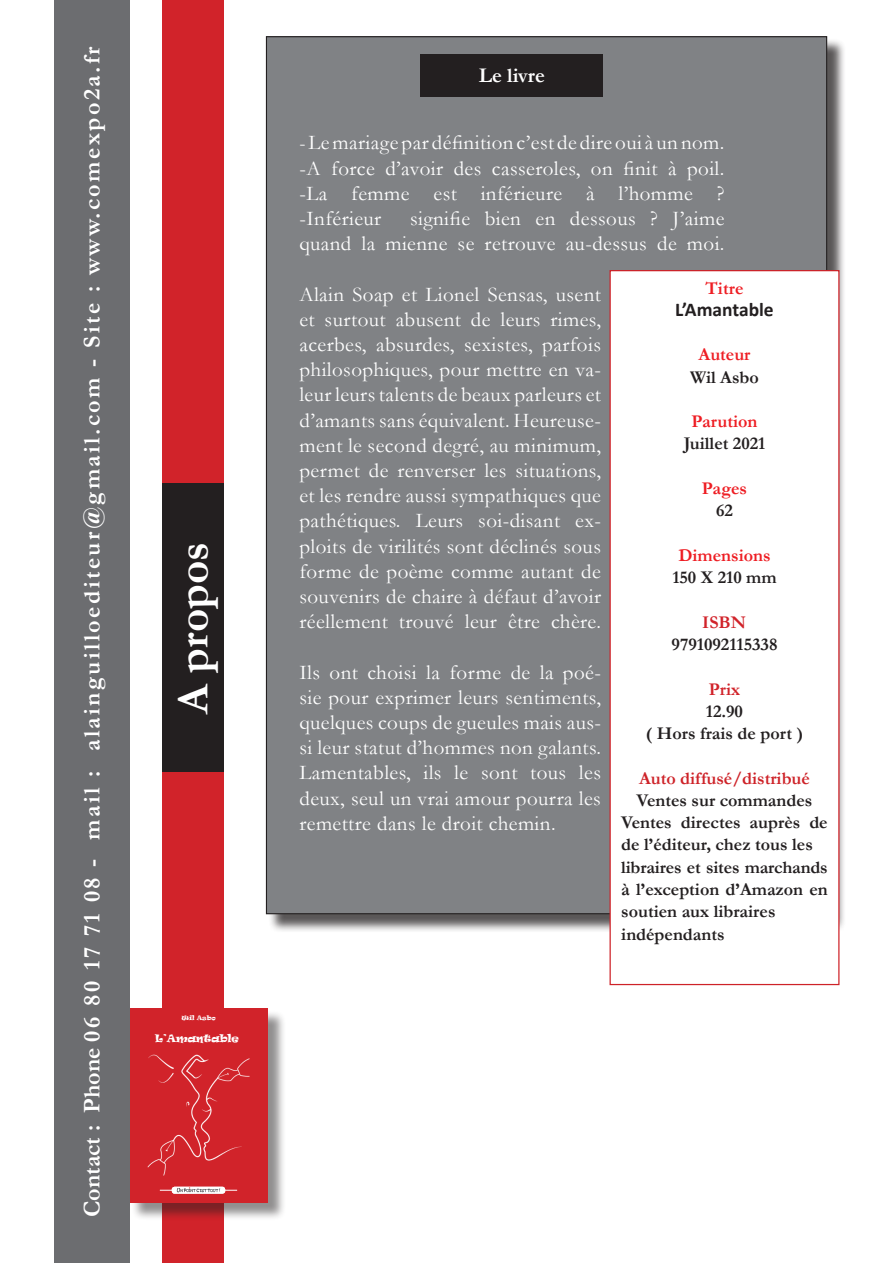
<style>
.page{position:relative;width:893px;height:1263px;background:#fff}
.page>*{position:absolute;margin:0;border:0;box-sizing:border-box;transform-origin:0 0}
.t1{font:700 45px "Garamond";color:#fff}
.t2{font:700 24px "Garamond";letter-spacing:.1em;color:#fff}
.t3{font:21px/25.2px "Garamond";letter-spacing:.02em;color:#fff;text-align:justify}
.t4{font:700 21px "Garamond";color:#fff}
.t5{font:700 19.5px "Calibri";color:#231f20}
.t6{font:700 18px/22.2px "Garamond";color:#231f20;text-align:center}
.t7{font:700 18px "Garamond";color:#ee1d23}
.t8{font:700 18px "Garamond";color:#ce2228}
.t9{font:700 18px "Garamond";color:#d1232a}
.t10{font:9.9px "Ravie";color:#fff}
.t11{font:6px "Ravie";color:#fff}
.s1{font-size:19.5px}
</style>
<div class="page">
<div style="left:162px;top:0;width:61px;height:1263px;background:#d1232a"></div>
<div style="left:162px;top:484px;width:61px;height:288px;background:#231f20"></div>
<div style="left:268px;top:38px;width:578px;height:895px;background:#231f20;opacity:.75"></div>
<div style="left:266px;top:37px;width:561px;height:877px;background:#808285"></div>
<div style="left:421px;top:54px;width:182px;height:43px;background:#231f20"></div>
<div style="left:131px;top:1010px;width:155px;height:211px;background:#231f20;opacity:.5"></div>
<div style="left:129px;top:1008px;width:139px;height:194px;background:#d1232a"></div>
<img style="left:148px;top:1054px;width:101px;height:121px">
<hr style="left:160px;top:1190px;width:77px;height:1px;background:#fff">
<img style="left:172px;top:1187px;width:53px;height:7px">
<div style="left:54px;top:0;width:75px;height:1263px;background:#6c6d70"></div>
<div style="left:610px;top:271px;width:229px;height:713px;background:#fff"></div>
<div style="left:609px;top:270px;width:230px;height:715px;border:1px solid #ce2228"></div>
<p class="t2" style="left:75px;top:1217px;width:1172px;rotate:-90deg">Contact : Phone 06 80 17 71 08 - mail : alainguilloediteur@gmail.com - Site : www.comexpo2a.fr</p>
<h1 class="t1" style="left:163px;top:714px;width:174px;rotate:-90deg">A propos</h1>
<p class="t11" style="left:181px;top:1013px;width:36px">Wil Asbo</p>
<p class="t10" style="left:155px;top:1031px;width:85px">L’Amantable</p>
<p class="t4" style="left:479px;top:61px;width:68px">Le livre</p>
<p class="t3" style="left:299px;top:130px;width:427px"><span class="s1">-</span> Le mariage par définition c’est de dire oui à un nom. -A force d’avoir des casseroles, on finit à poil. -La femme est inférieure à l’homme ? -Inférieur</p>
<p class="t3" style="left:299px;top:205px;width:427px;text-align:right">signifie bien en dessous ? J’aime<br>quand la mienne se retrouve au-dessus de moi.</p>
<p class="t3" style="left:299px;top:281px;width:303px">Alain Soap et Lionel Sensas, usent et surtout abusent de leurs rimes, acerbes, absurdes, sexistes, parfois philosophiques, pour mettre en va&shy;leur leurs talents de beaux parleurs et d’amants sans équivalent. Heureuse&shy;ment le second degré, au minimum, permet de renverser les situations, et les rendre aussi sympathiques que pathétiques. Leurs soi-disant ex&shy;ploits de virilités sont déclinés sous forme de poème comme autant de souvenirs de chaire à défaut d’avoir réellement trouvé leur être chère.</p>
<p class="t3" style="left:299px;top:659px;width:303px">Ils ont choisi la forme de la poé&shy;sie pour exprimer leurs sentiments, quelques coups de gueules mais aus&shy;si leur statut d’hommes non galants.<br>Lamentables, ils le sont tous les deux, seul un vrai amour pourra les remettre dans le droit chemin.</p>
<p class="t7" style="left:706px;top:276px;width:39px">Titre</p>
<p class="t5" style="left:675px;top:296px;width:100px">L’Amantable</p>
<p class="t7" style="left:698px;top:342px;width:53px">Auteur</p>
<p class="t6" style="left:690px;top:366px;width:70px">Wil Asbo</p>
<p class="t7" style="left:692px;top:409px;width:67px">Parution</p>
<p class="t6" style="left:684px;top:433px;width:83px">Juillet 2021</p>
<p class="t7" style="left:702px;top:476px;width:47px">Pages</p>
<p class="t6" style="left:716px;top:500px;width:18px">62</p>
<p class="t7" style="left:678px;top:543px;width:94px">Dimensions</p>
<p class="t6" style="left:672px;top:566px;width:106px">150 X 210 mm</p>
<p class="t9" style="left:702px;top:610px;width:45px">ISBN</p>
<p class="t6" style="left:672px;top:633px;width:107px">9791092115338</p>
<p class="t9" style="left:709px;top:677px;width:33px">Prix</p>
<p class="t6" style="left:646px;top:700px;width:159px">12.90<br>( Hors frais de port )</p>
<p class="t8" style="left:639px;top:766px;width:172px">Auto diffusé/distribué</p>
<p class="t6" style="left:621px;top:789px;width:208px;text-align:left;text-indent:15px">Ventes sur commandes<br>Ventes directes auprès de de l’éditeur, chez tous les libraires et sites marchands à l’exception d’Amazon en soutien aux libraires indépendants</p>
</div>
